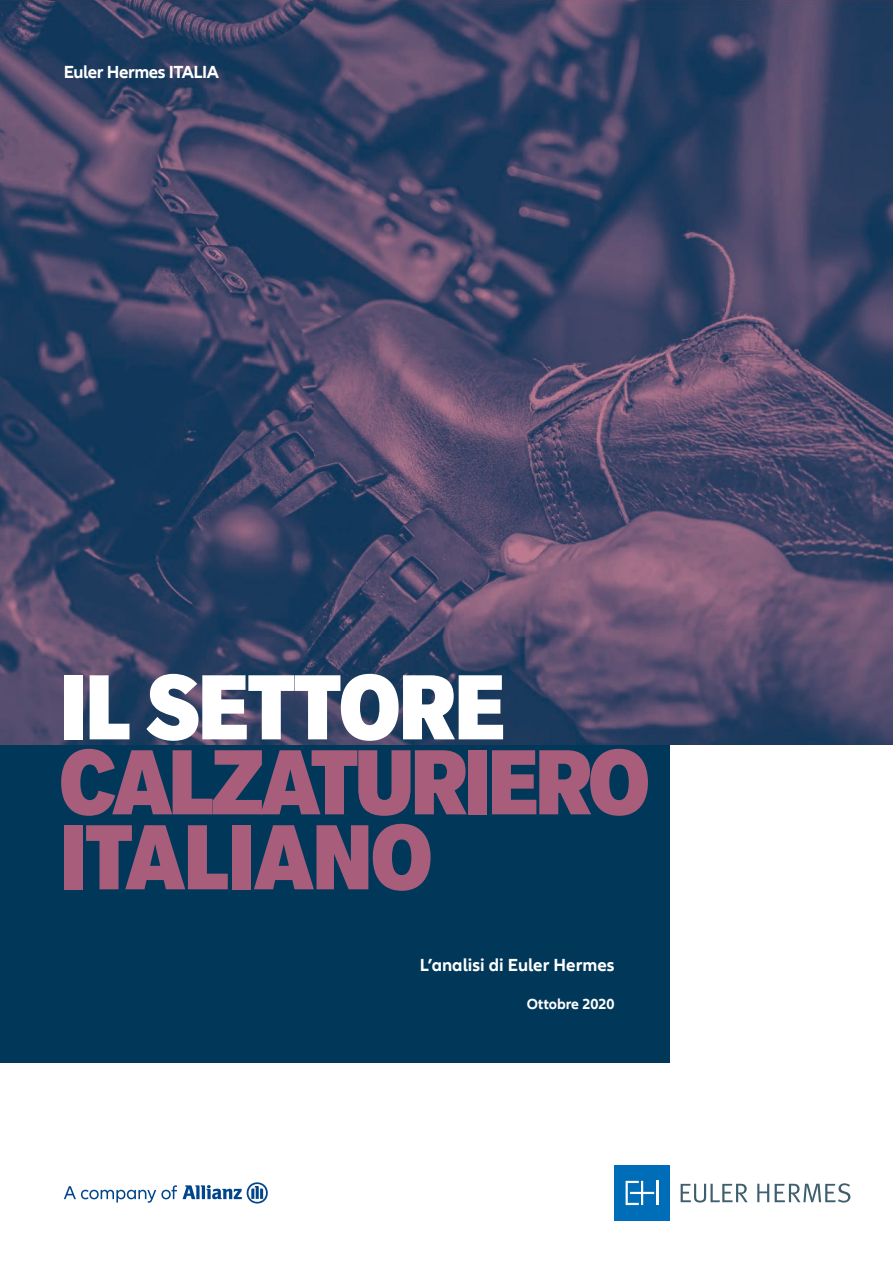
<style>
.page{position:relative;width:893px;height:1263px;background:#fff}
.page>*{position:absolute;margin:0;border:0;box-sizing:border-box;transform-origin:0 0}
.t1{font:900 condensed 90px/75px "Applied Sans Pro";letter-spacing:-.05em;color:#a85e7b}
.t2{font:900 condensed 90px "Applied Sans Pro";letter-spacing:-.025em;color:#fff}
.t3{font:700 18px "Allianz Neo";color:#fff}
.t4{font:700 18px "Allianz Neo";letter-spacing:-.025em;color:#fff}
.t5{font:700 15px "Allianz Neo";color:#fff}
</style>
<div class="page">
<div style="left:0;top:700px;width:670px;height:363px;background:#01385a"></div>
<img style="left:0;top:0;width:893px;height:744px">
<div style="left:615px;top:1165px;width:55px;height:55px;background:#006db8"></div>
<hr style="left:656px;top:1181px;width:3px;height:24px;background:#fff">
<svg style="left:626px;top:1181px;width:28px;height:24px"></svg>
<svg style="left:681px;top:1184px;width:67px;height:18px"></svg>
<svg style="left:757px;top:1184px;width:12px;height:18px"></svg>
<svg style="left:775px;top:1183px;width:75px;height:19px"></svg>
<svg style="left:183px;top:1182px;width:85px;height:21px"></svg>
<svg style="left:64px;top:1185px;width:113px;height:18px"></svg>
<p class="t4" style="left:64px;top:61px;width:157px">Euler Hermes ITALIA</p>
<h1 class="t2" style="left:59px;top:652px;width:448px">IL SETTORE</h1>
<h1 class="t1" style="left:59px;top:743px;width:592px">CALZATURIERO<br>ITALIANO</h1>
<p class="t3" style="left:420px;top:955px;width:196px">L’analisi di Euler Hermes</p>
<p class="t5" style="left:527px;top:995px;width:89px">Ottobre 2020</p>
</div>
